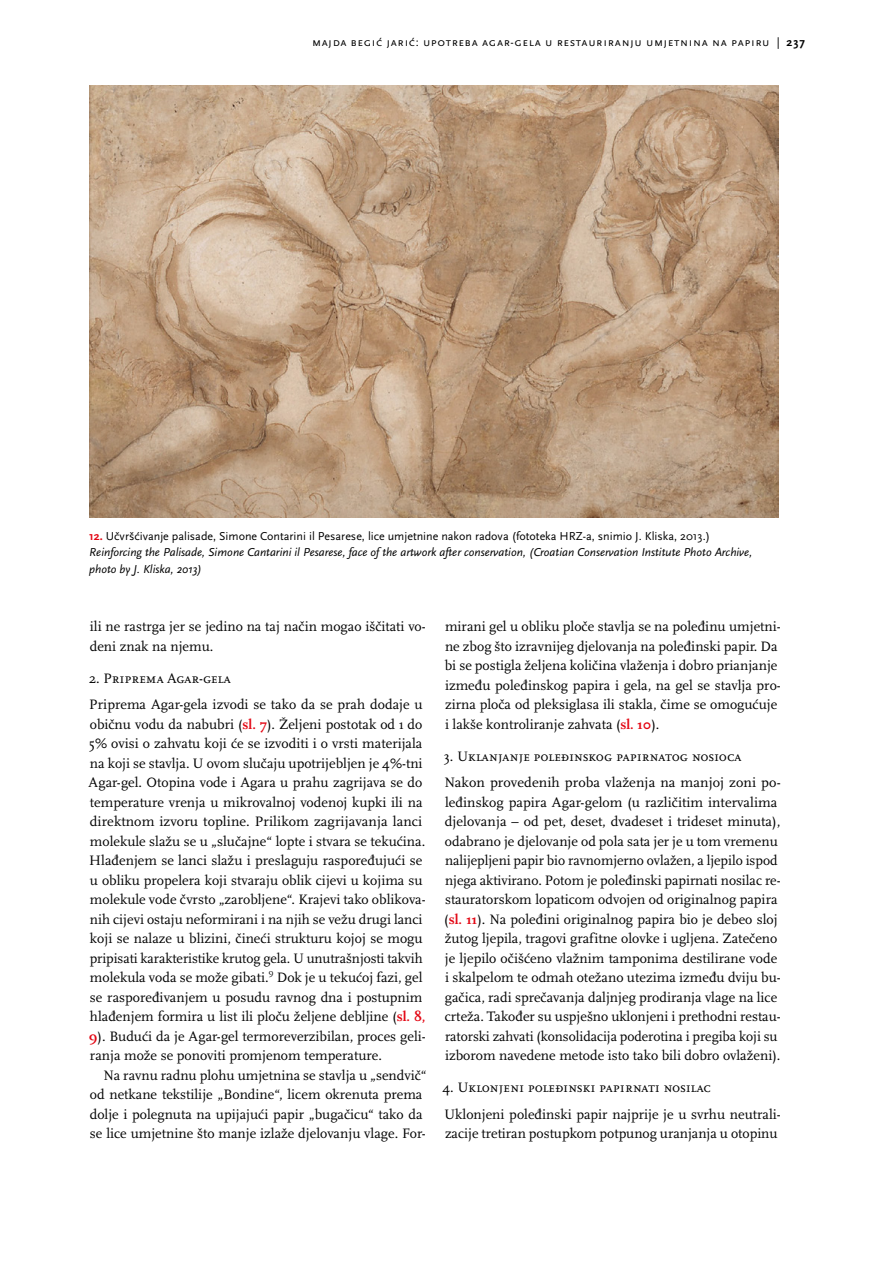
<style>
.page{position:relative;width:893px;height:1263px;background:#fff}
.page>*{position:absolute;margin:0;border:0;box-sizing:border-box;transform-origin:0 0}
.t1{font:14.25px/19.5px "Scala Pro";color:#000}
.t2{font:italic 12px/16.5px "Scala Sans Pro";color:#000}
.t3{font:12px "Scala Sans Pro";letter-spacing:.05em;color:#000}
.t4{font:8.55px "Scala Pro";color:#000}
.s1{font-weight:700}
.s2{font-weight:700;font-style:normal;color:#e30613}
.s3{font-style:normal}
.s4{font-weight:700;color:#e30613}
</style>
<div class="page">
<img style="left:89px;top:85px;width:689px;height:432px">
<p class="t3" style="left:312px;top:35px;width:494px">majda begić jarić: Upotreba Agar-gela u restau riranju u mjetnina na papiru | <span class="s1">237</span></p>
<p class="t2" style="left:89px;top:527px;width:665px"><span class="s2">12.</span> <span class="s3">Učvršćivanje palisade, Simone Contarini il Pesarese, lice umjetnine nakon radova (fototeka HRZ-a, snimio J. Kliska, 2013.)<br></span>Reinforcing the Palisade, Simone Cantarini il Pesarese, face of the artwork after conservation, (Croatian Conservation Institute Photo Archive, photo by J. Kliska, 2013)</p>
<p class="t1" style="left:90px;top:617px;width:337px">ili ne rastrga jer se jedino na taj način mogao iščitati vo&shy;deni znak na njemu.</p>
<p class="t1" style="left:89px;top:665px;width:335px;line-height:26.2px">2. Priprema Agar-gela<br>Priprema Agar-gela izvodi se tako da se prah dodaje u</p>
<p class="t1" style="left:89px;top:714px;width:339px">običnu vodu da nabubri (<span class="s4">sl. 7</span>). Željeni postotak od 1 do 5% ovisi o zahvatu koji će se izvoditi i o vrsti materijala na koji se stavlja. U ovom slučaju upotrijebljen je 4%-tni Agar-gel. Otopina vode i Agara u prahu zagrijava se do temperature vrenja u mikrovalnoj vodenoj kupki ili na direktnom izvoru topline. Prilikom zagrijavanja lanci molekule slažu se u „slučajne“ lopte i stvara se tekućina.<br>Hlađenjem se lanci slažu i preslaguju raspoređujući se u obliku propelera koji stvaraju oblik cijevi u kojima su molekule vode čvrsto „zarobljene“. Krajevi tako oblikova&shy;nih cijevi ostaju neformirani i na njih se vežu drugi lanci koji se nalaze u blizini, čineći strukturu kojoj se mogu pripisati karakteristike krutog gela. U unutrašnjosti takvih molekula voda se može gibati.</p>
<p class="t4" style="left:269px;top:967px;width:7px">9</p>
<p class="t1" style="left:89px;top:968px;width:338px;text-indent:188px">Dok je u tekućoj fazi, gel se raspoređivanjem u posudu ravnog dna i postupnim hlađenjem formira u list ili ploču željene debljine (<span class="s4">sl. 8, 9</span>). Budući da je Agar-gel termoreverzibilan, proces geli&shy;ranja može se ponoviti promjenom temperature.</p>
<p class="t1" style="left:90px;top:1065px;width:338px;text-indent:14px">Na ravnu radnu plohu umjetnina se stavlja u „sendvič“ od netkane tekstilije „Bondine“, licem okrenuta prema dolje i polegnuta na upijajući papir „bugačicu“ tako da se lice umjetnine što manje izlaže djelovanju vlage. For-</p>
<p class="t1" style="left:445px;top:617px;width:337px">mirani gel u obliku ploče stavlja se na poleđinu umjetni&shy;ne zbog što izravnijeg djelovanja na poleđinski papir. Da bi se postigla željena količina vlaženja i dobro prianjanje između poleđinskog papira i gela, na gel se stavlja pro&shy;zirna ploča od pleksiglasa ili stakla, čime se omogućuje i lakše kontroliranje zahvata (<span class="s4">sl. 10</span>).</p>
<p class="t1" style="left:444px;top:743px;width:339px;line-height:26.2px">3. Uklanjanje poleđinskog papirnatog nosioca<br>Nakon provedenih proba vlaženja na manjoj zoni po-</p>
<p class="t1" style="left:444px;top:792px;width:338px">leđinskog papira Agar-gelom (u različitim intervalima djelovanja – od pet, deset, dvadeset i trideset minuta), odabrano je djelovanje od pola sata jer je u tom vremenu nalijepljeni papir bio ravnomjerno ovlažen, a ljepilo ispod njega aktivirano. Potom je poleđinski papirnati nosilac re&shy;stauratorskom lopaticom odvojen od originalnog papira (<span class="s4">sl. 11</span>). Na poleđini originalnog papira bio je debeo sloj žutog ljepila, tragovi grafitne olovke i ugljena. Zatečeno je ljepilo očišćeno vlažnim tamponima destilirane vode i skalpelom te odmah otežano utezima između dviju bu&shy;gačica, radi sprečavanja daljnjeg prodiranja vlage na lice crteža. Također su uspješno uklonjeni i prethodni restau&shy;ratorski zahvati (konsolidacija poderotina i pregiba koji su izborom navedene metode isto tako bili dobro ovlaženi).</p>
<p class="t1" style="left:442px;top:1075px;width:340px;line-height:26.2px">4. Uklonjeni poleđinski papirnati nosilac<br>Uklonjeni poleđinski papir najprije je u svrhu neutrali-</p>
<p class="t1" style="left:445px;top:1124px;width:334px">zacije tretiran postupkom potpunog uranjanja u otopinu</p>
</div>
